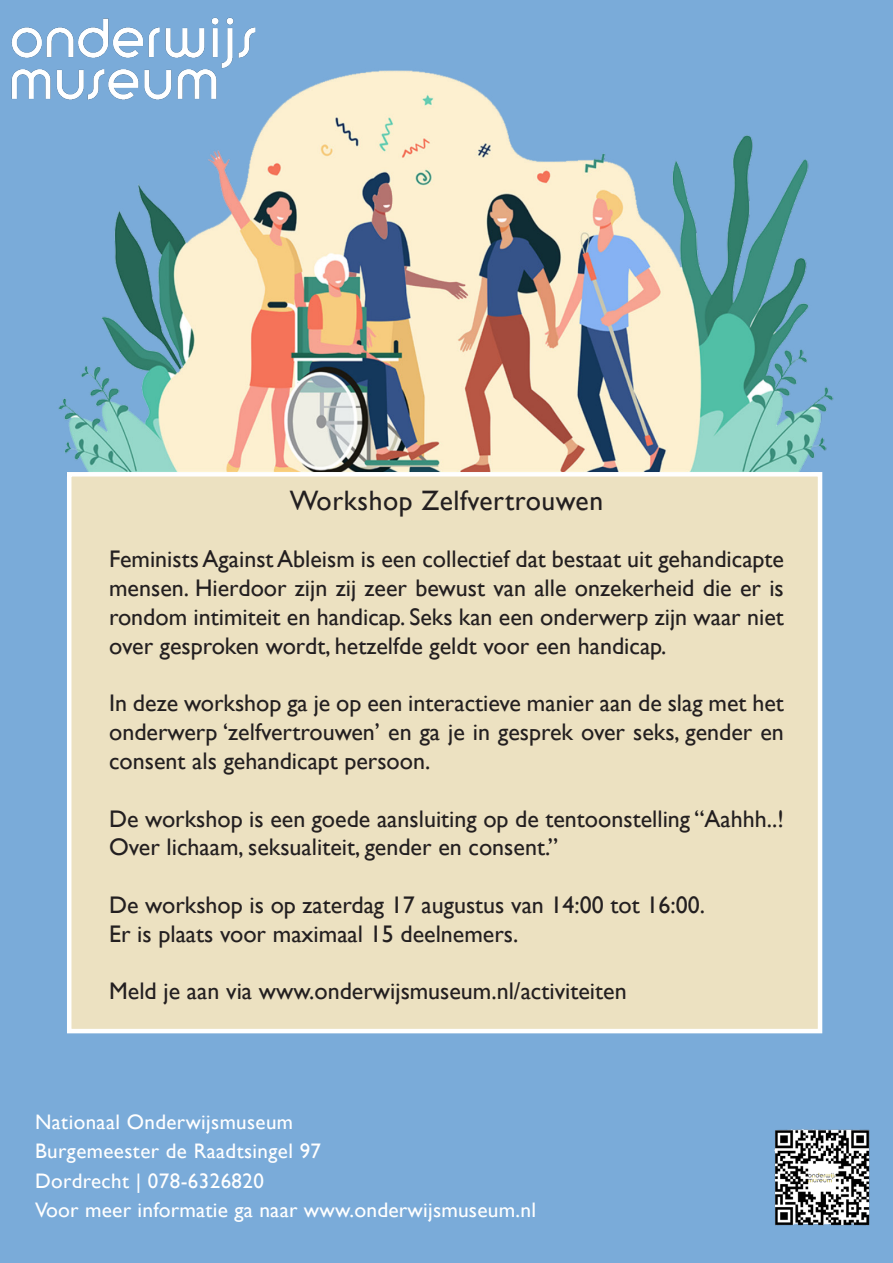
<style>
.page{position:relative;width:893px;height:1263px;background:#7aabd9}
.page>*{position:absolute;margin:0;border:0;box-sizing:border-box;transform-origin:0 0}
.t1{font:28.05px "Gill Sans";letter-spacing:.02em;color:#231f20}
.t2{font:24px/28.8px "Gill Sans";color:#231f20;text-align:justify}
.t3{font:21px "Gill Sans";letter-spacing:.02em;color:#fff}
</style>
<div class="page">
<img style="left:58px;top:70px;width:776px;height:420px">
<div style="left:67px;top:472px;width:755px;height:561px;background:#ece1c1;border:4px solid #fff"></div>
<img style="left:774px;top:1129px;width:96px;height:97px">
<img style="left:12px;top:17px;width:244px;height:83px">
<p class="t1" style="left:290px;top:484px;width:315px">Workshop Zelfvertrouwen</p>
<p class="t2" style="left:109px;top:545px;width:676px">Feminists Against Ableism is een collectief dat bestaat uit gehandicapte mensen. Hierdoor zijn zij zeer bewust van alle onzekerheid die er is rondom intimiteit en handicap. Seks kan een onderwerp zijn waar niet over gesproken wordt, hetzelfde geldt voor een handicap.</p>
<p class="t2" style="left:109px;top:689px;width:676px">In deze workshop ga je op een interactieve manier aan de slag met het onderwerp ‘zelfvertrouwen’ en ga je in gesprek over seks, gender en consent als gehandicapt persoon.</p>
<p class="t2" style="left:109px;top:805px;width:676px">De workshop is een goede aansluiting op de tentoonstelling “Aahhh..!<br>Over lichaam, seksualiteit, gender en consent.”</p>
<p class="t2" style="left:109px;top:891px;width:597px">De workshop is op zaterdag 17 augustus van 14:00 tot 16:00.</p>
<p class="t2" style="left:109px;top:920px;width:411px">Er is plaats voor maximaal 15 deelnemers.</p>
<p class="t2" style="left:109px;top:977px;width:519px">Meld je aan via www.onderwijsmuseum.nl/activiteiten</p>
<p class="t3" style="left:35px;top:1109px;width:260px">Nationaal Onderwijsmuseum</p>
<p class="t3" style="left:35px;top:1139px;width:288px">Burgemeester de Raadtsingel 97</p>
<p class="t3" style="left:35px;top:1168px;width:230px">Dordrecht | 078-6326820</p>
<p class="t3" style="left:35px;top:1198px;width:502px">Voor meer informatie ga naar www.onderwijsmuseum.nl</p>
</div>
